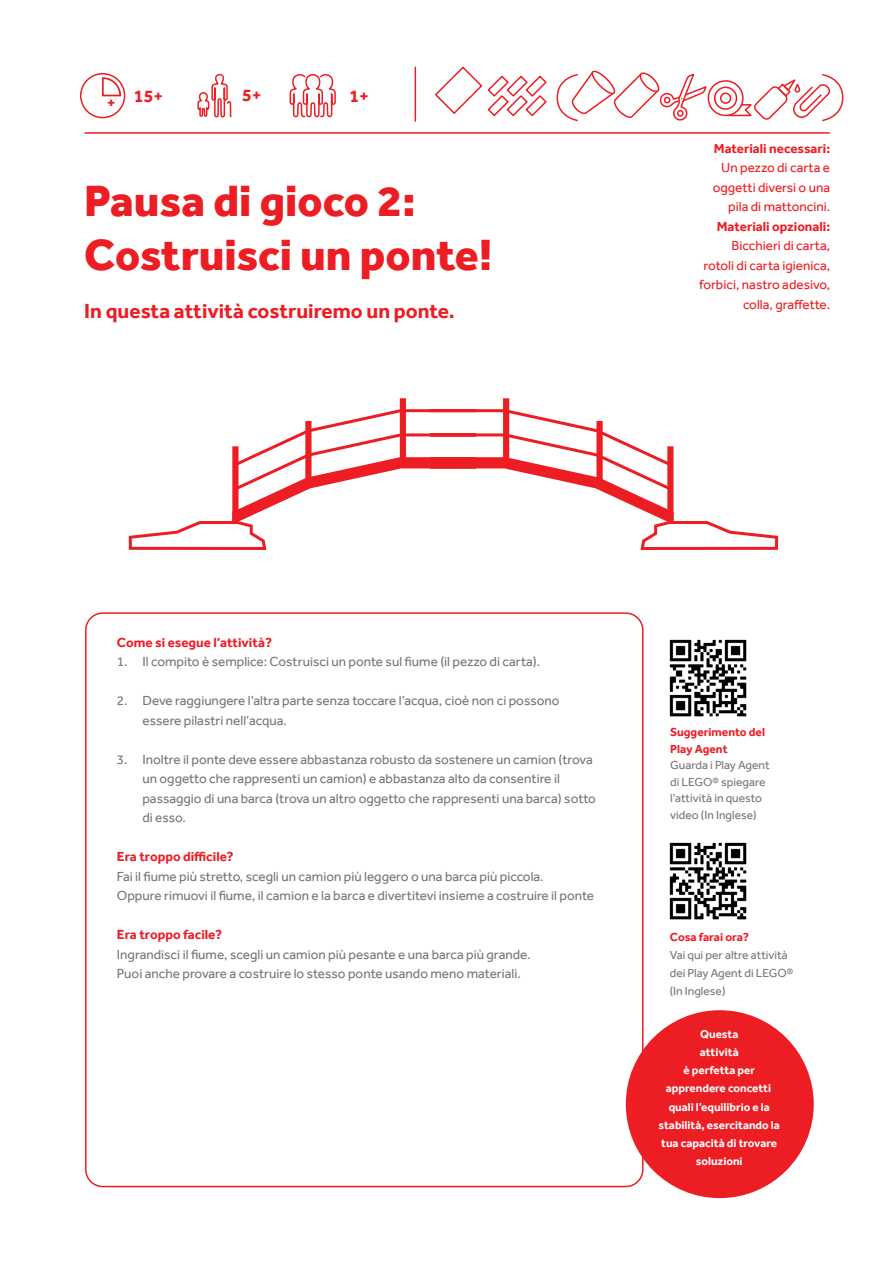
<style>
.page{position:relative;width:893px;height:1263px;background:#fff}
.page>*{position:absolute;margin:0;border:0;box-sizing:border-box;transform-origin:0 0}
.t1{font:800 45px/54px "Effra";color:#ed1d24}
.t2{font:700 21px "Effra";color:#ed1d24}
.t3{font:700 18px "Effra";color:#ed1d24}
.t4{font:700 16.35px "Effra";color:#ed1d24}
.t5{font:13.5px/19.5px "Effra";color:#757678}
.t6{font:13.5px/19.5px "Effra";color:#ed1d24;text-align:right}
.t7{font:700 13.5px "Effra";color:#ed1d24}
.t8{font:12px/16.5px "Effra";color:#757678}
.t9{font:700 12px/16.5px "Effra";color:#ed1d24}
.t10{font:700 11.7px/18.1px "Effra";color:#fff;text-align:center}
</style>
<div class="page">
<hr style="left:85px;top:132px;width:744px;height:2px;background:#ed1d24">
<div style="left:626px;top:1010px;width:188px;height:188px;background:#ed1d24;border-radius:50%"></div>
<img style="left:669px;top:842px;width:78px;height:78px">
<img style="left:669px;top:639px;width:78px;height:78px">
<div style="left:80px;top:73px;width:45px;height:45px;border:2px solid #ed1d24;border-radius:50%"></div>
<svg style="left:101px;top:66px;width:743px;height:484px"></svg>
<div style="left:85px;top:612px;width:558px;height:575px;border:2px solid #ed1d24;border-radius:17px"></div>
<p class="t4" style="left:107px;top:93px;width:10px">+</p>
<h3 class="t3" style="left:134px;top:85px;width:31px">15+</h3>
<h3 class="t3" style="left:242px;top:84px;width:21px">5+</h3>
<h3 class="t3" style="left:349px;top:85px;width:21px">1+</h3>
<h1 class="t1" style="left:84px;top:174px;width:410px">Pausa di gioco 2:<br>Costruisci un ponte!</h1>
<h2 class="t2" style="left:84px;top:298px;width:372px">In questa attività costruiremo un ponte.</h2>
<p class="t7" style="left:714px;top:140px;width:118px">Materiali necessari:</p>
<p class="t6" style="left:713px;top:158px;width:119px">Un pezzo di carta e oggetti diversi o una pila di mattoncini.</p>
<p class="t7" style="left:717px;top:218px;width:115px">Materiali opzionali:</p>
<p class="t6" style="left:699px;top:236px;width:133px">Bicchieri di carta, rotoli di carta igienica, forbici, nastro adesivo, colla, graffette.</p>
<p class="t7" style="left:117px;top:634px;width:157px">Come si esegue l’attività?</p>
<p class="t5" style="left:117px;top:652px;width:425px">1. Il compito è semplice: Costruisci un ponte sul fiume (il pezzo di carta).</p>
<p class="t5" style="left:142px;top:691px;width:419px;text-indent:-26px">2. Deve raggiungere l’altra parte senza toccare l’acqua, cioè non ci possono essere pilastri nell’acqua.</p>
<p class="t5" style="left:142px;top:749px;width:455px;text-indent:-26px">3. Inoltre il ponte deve essere abbastanza robusto da sostenere un camion (trova un oggetto che rappresenti un camion) e abbastanza alto da consentire il passaggio di una barca (trova un altro oggetto che rappresenti una barca) sotto di esso.</p>
<p class="t7" style="left:117px;top:849px;width:118px">Era troppo difficile?</p>
<p class="t5" style="left:117px;top:866px;width:479px">Fai il fiume più stretto, scegli un camion più leggero o una barca più piccola.<br>Oppure rimuovi il fiume, il camion e la barca e divertitevi insieme a costruire il ponte</p>
<p class="t7" style="left:117px;top:927px;width:107px">Era troppo facile?</p>
<p class="t5" style="left:117px;top:944px;width:415px">Ingrandisci il fiume, scegli un camion più pesante e una barca più grande.<br>Puoi anche provare a costruire lo stesso ponte usando meno materiali.</p>
<p class="t9" style="left:670px;top:724px;width:96px">Suggerimento del<br>Play Agent</p>
<p class="t8" style="left:670px;top:757px;width:101px">Guarda i Play Agent di LEGO® spiegare l’attività in questo video (In Inglese)</p>
<p class="t9" style="left:670px;top:928px;width:81px">Cosa farai ora?</p>
<p class="t8" style="left:670px;top:946px;width:125px;line-height:18px">Vai qui per altre attività dei Play Agent di LEGO® (In Inglese)</p>
<p class="t10" style="left:659px;top:1025px;width:123px">Questa<br>attività<br>è perfetta per apprendere concetti quali l’equilibrio e la stabilità, esercitando la tua capacità di trovare soluzioni</p>
</div>
